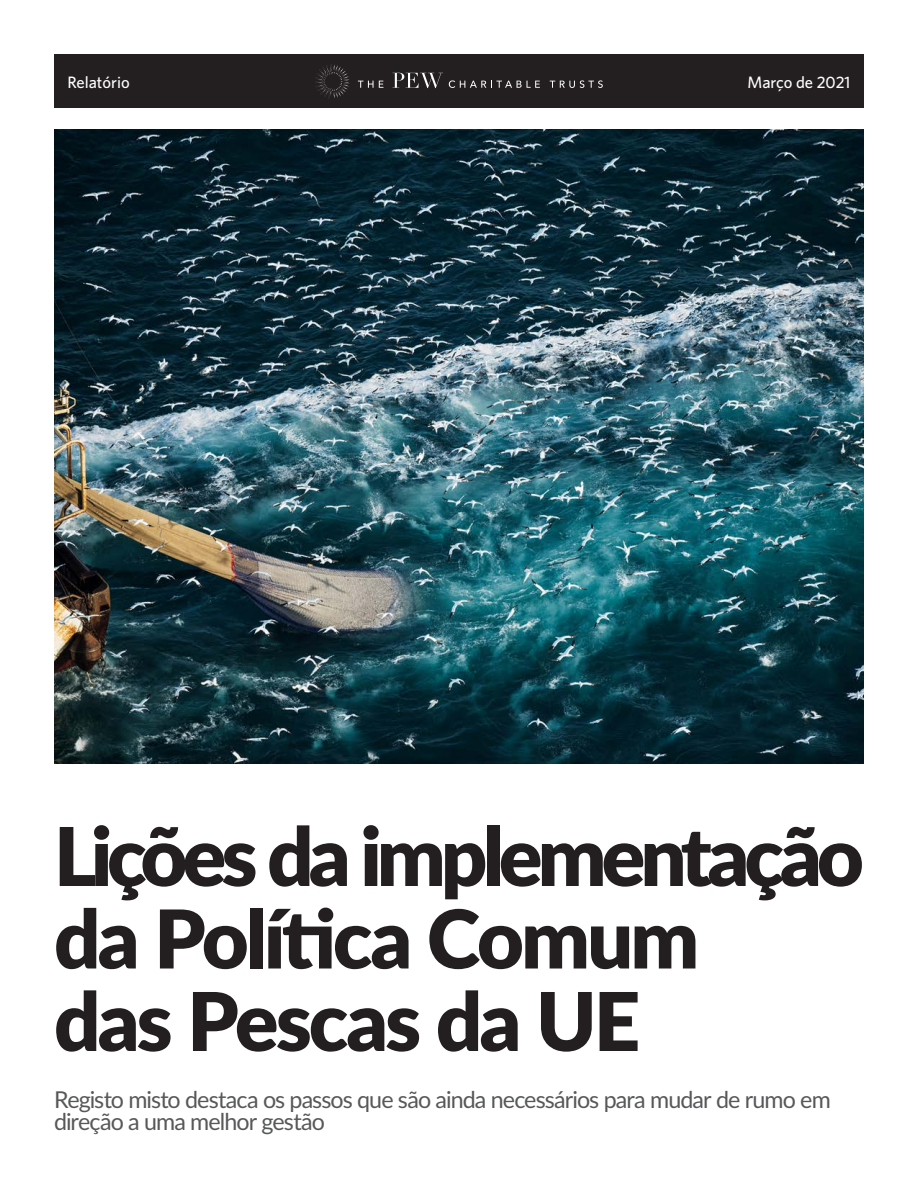
<style>
.page{position:relative;width:918px;height:1188px;background:#fff}
.page>*{position:absolute;margin:0;border:0;box-sizing:border-box;transform-origin:0 0}
.Report_title{font:900 81px/82.5px "Lato";letter-spacing:-.05em;color:#231f20}
.Report_subhead{font:23.25px/22.5px "Lato";letter-spacing:-.04em;color:#57585a}
.t1{font:500 16.5px "Whitney";color:#fff}
</style>
<div class="page">
<img style="left:54px;top:129px;width:810px;height:634px">
<div style="left:54px;top:54px;width:810px;height:54px;background:#231f20"></div>
<svg style="left:315px;top:64px;width:35px;height:34px"></svg>
<svg style="left:358px;top:81px;width:25px;height:7px"></svg>
<svg style="left:449px;top:80px;width:91px;height:8px"></svg>
<svg style="left:550px;top:80px;width:53px;height:8px"></svg>
<svg style="left:392px;top:73px;width:51px;height:15px"></svg>
<p class="t1" style="left:67px;top:71px;width:64px">Relatório</p>
<p class="t1" style="left:747px;top:71px;width:104px">Março de 2021</p>
<p class="Report_title" style="left:54px;top:812px;width:811px">Lições da implementação da Política Comum<br>das Pescas da UE</p>
<p class="Report_subhead" style="left:54px;top:1087px;width:778px">Registo misto destaca os passos que são ainda necessários para mudar de rumo em direção a uma melhor gestão</p>
</div>
